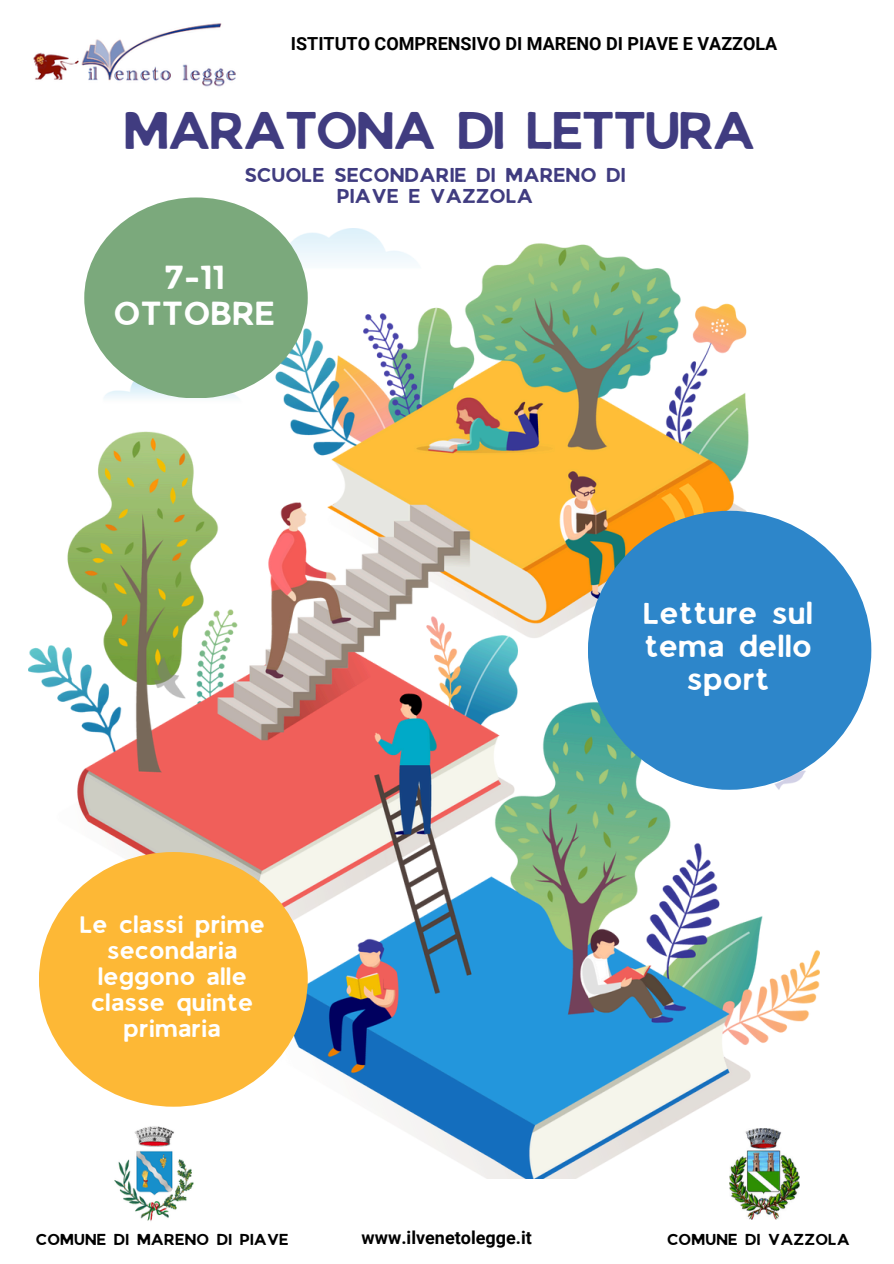
<style>
.page{position:relative;width:894px;height:1264px;background:#fff}
.page>*{position:absolute;margin:0;border:0;box-sizing:border-box;transform-origin:0 0}
.t1{font:49.95px "JA Jaya Giri Sans";letter-spacing:-.05em;color:#403c80}
.t2{font:31.5px/36px "JA Jaya Giri Sans";color:#fff;text-align:center}
.t3{font:28.5px/32.7px "JA Jaya Giri Sans";color:#fff;text-align:center}
.t4{font:22.5px/25.8px "JA Jaya Giri Sans";color:#fff;text-align:center}
.t5{font:18.9px/21.3px "JA Jaya Giri Sans";color:#403c80;text-align:center}
.t6{font:700 18px "Roboto";color:#000}
.t7{font:15px "JA Jaya Giri Sans";color:#000}
</style>
<div class="page">
<img style="left:29px;top:229px;width:789px;height:949px">
<div style="left:587px;top:511px;width:284px;height:278px;background:#2d86ca;border-radius:50%"></div>
<div style="left:84px;top:197px;width:224px;height:201px;background:#7ba97c;border-radius:50%"></div>
<div style="left:39px;top:852px;width:268px;height:254px;background:#fdb836;border-radius:50%"></div>
<img style="left:33px;top:23px;width:203px;height:64px">
<img style="left:729px;top:1128px;width:70px;height:91px">
<img style="left:112px;top:1125px;width:84px;height:96px">
<p class="t6" style="left:291px;top:33px;width:488px">ISTITUTO COMPRENSIVO DI MARENO DI PIAVE E VAZZOLA</p>
<h3 class="t1" style="left:126px;top:110px;width:634px">MARATONA DI LETTURA</h3>
<p class="t5" style="left:245px;top:165px;width:383px">SCUOLE SECONDARIE DI MARENO DI<br>PIAVE E VAZZOLA</p>
<h1 class="t2" style="left:115px;top:261px;width:163px">7-11<br>OTTOBRE</h1>
<h6 class="t4" style="left:81px;top:913px;width:186px">Le classi prime secondaria leggono alle classe quinte primaria</h6>
<h5 class="t3" style="left:644px;top:600px;width:171px">Letture sul tema dello sport</h5>
<p class="t6" style="left:361px;top:1227px;width:172px">www.ilvenetolegge.it</p>
<p class="t7" style="left:37px;top:1233px;width:254px">COMUNE DI MARENO DI PIAVE</p>
<p class="t7" style="left:667px;top:1233px;width:184px">COMUNE DI VAZZOLA</p>
</div>
